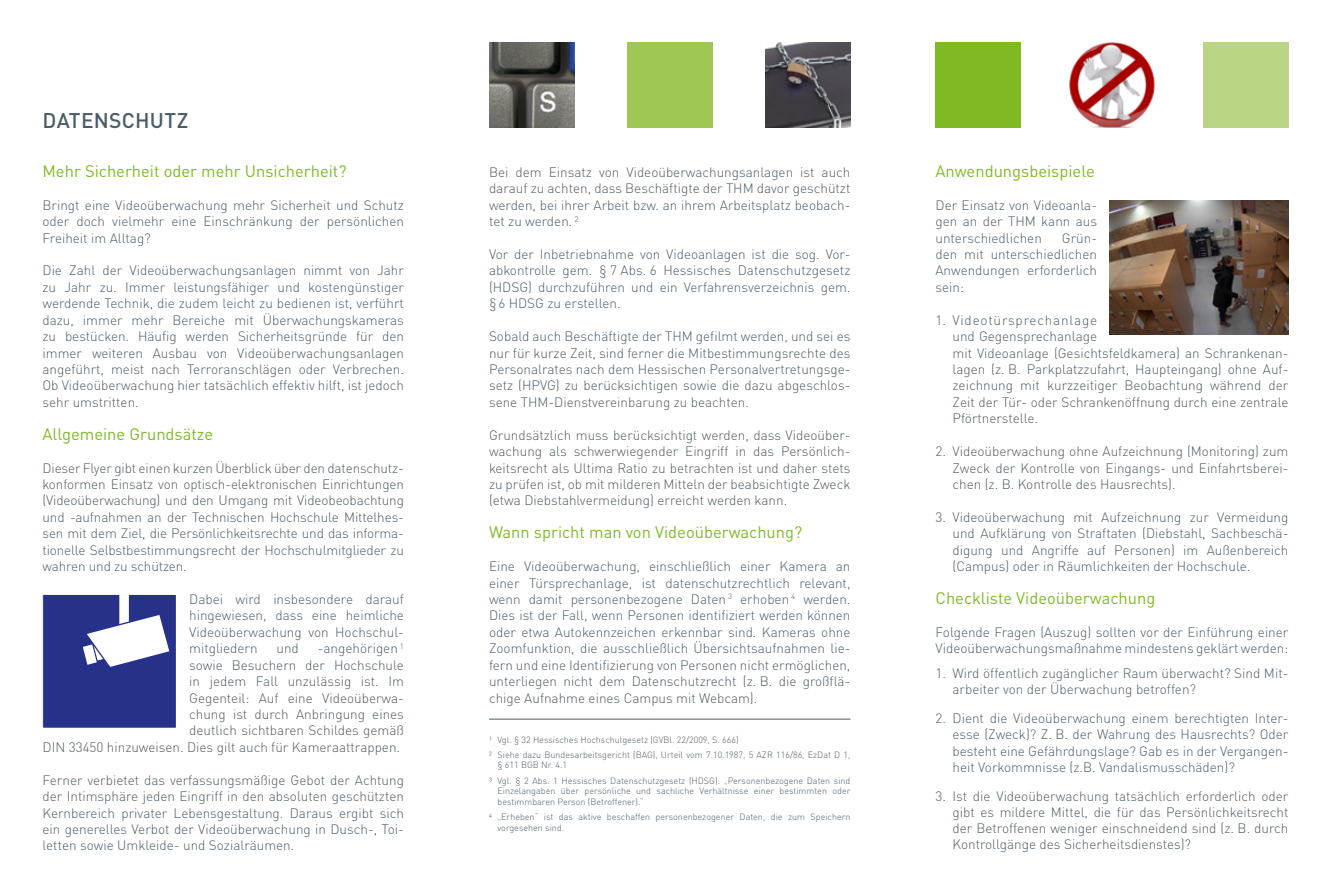
<style>
.page{position:relative;width:1331px;height:893px;background:#fff}
.page>*{position:absolute;margin:0;border:0;box-sizing:border-box;transform-origin:0 0}
.t1{font:500 21px "DIN Pro";letter-spacing:.01em;color:#4b5c66}
.t2{font:16.5px "DIN Pro";color:#7fba25}
.t3{font:300 13.5px/16.5px "DIN Pro";color:#4b5c66;text-align:justify}
.t4{font:300 9px/15px "DIN Pro";color:#4b5c66}
</style>
<div class="page">
<div style="left:1203px;top:43px;width:85px;height:85px;background:#bad584"></div>
<img style="left:1069px;top:43px;width:85px;height:85px">
<div style="left:935px;top:43px;width:85px;height:85px;background:#7fba25"></div>
<img style="left:765px;top:43px;width:85px;height:85px">
<div style="left:627px;top:43px;width:85px;height:85px;background:#9fc754"></div>
<div style="left:43px;top:594px;width:133px;height:134px;background:#26328a"></div>
<svg style="left:83px;top:594px;width:86px;height:73px"></svg>
<img style="left:1110px;top:200px;width:178px;height:134px">
<hr style="left:489px;top:719px;width:361px;height:1px;background:#4b5c66">
<img style="left:489px;top:43px;width:85px;height:85px">
<h1 class="t1" style="left:43px;top:103px;width:147px">DATENSCHUTZ</h1>
<p class="t2" style="left:43px;top:158px;width:306px">Mehr Sicherheit oder mehr Unsicherheit?</p>
<p class="t3" style="left:43px;top:195px;width:363px">Bringt eine Videoüberwachung mehr Sicherheit und Schutz oder doch vielmehr eine Einschränkung der persönlichen Freiheit im Alltag?</p>
<p class="t3" style="left:43px;top:261px;width:363px">Die Zahl der Videoüberwachungsanlagen nimmt von Jahr zu Jahr zu. Immer leistungsfähiger und kostengünstiger werdende Technik, die zudem leicht zu bedienen ist, verführt dazu, immer mehr Bereiche mit Überwachungskameras zu bestücken. Häufig werden Sicherheitsgründe für den immer weiteren Ausbau von Videoüberwachungsanlagen angeführt, meist nach Terroranschlägen oder Verbrechen.<br>Ob Videoüberwachung hier tatsächlich effektiv hilft, ist jedoch sehr umstritten.</p>
<p class="t2" style="left:43px;top:421px;width:172px">Allgemeine Grundsätze</p>
<p class="t3" style="left:43px;top:458px;width:363px">Dieser Flyer gibt einen kurzen Überblick über den datenschutz&shy;konformen Einsatz von optisch-elektronischen Einrichtungen (Videoüberwachung) und den Umgang mit Videobeobachtung und -aufnahmen an der Technischen Hochschule Mittelhes&shy;sen mit dem Ziel, die Persönlichkeitsrechte und das informa&shy;tionelle Selbstbestimmungsrecht der Hochschulmitglieder zu wahren und zu schützen.</p>
<p class="t3" style="left:189px;top:590px;width:216px">Dabei wird insbesondere darauf hingewiesen, dass eine heimliche Videoüberwachung von Hochschul&shy;mitgliedern</p>
<p class="t3" style="left:43px;top:639px;width:363px;text-align:right">-angehörigen <sup>1<br></sup>sowie Besuchern der Hochschule<br>in jedem Fall unzulässig ist. Im<br>Gegenteil: Auf eine Videoüberwa-<br>chung ist durch Anbringung eines<br>deutlich sichtbaren Schildes gemäß<br>DIN 33450 hinzuweisen. Dies gilt auch für Kameraattrappen.</p>
<p class="t3" style="left:43px;top:770px;width:363px">Ferner verbietet das verfassungsmäßige Gebot der Achtung der Intimsphäre jeden Eingriff in den absoluten geschützten Kernbereich privater Lebensgestaltung. Daraus ergibt sich ein generelles Verbot der Videoüberwachung in Dusch-, Toi&shy;letten sowie Umkleide- und Sozialräumen.</p>
<p class="t3" style="left:277px;top:639px;width:24px">und</p>
<p class="t3" style="left:489px;top:163px;width:363px">Bei dem Einsatz von Videoüberwachungsanlagen ist auch darauf zu achten, dass Beschäftigte der THM davor geschützt werden, bei ihrer Arbeit bzw. an ihrem Arbeitsplatz beobach&shy;tet zu werden. <sup>2</sup></p>
<p class="t3" style="left:489px;top:245px;width:363px">Vor der Inbetriebnahme von Videoanlagen ist die sog. Vor&shy;abkontrolle gem. § 7 Abs. 6 Hessisches Datenschutzgesetz (HDSG) durchzuführen und ein Verfahrensverzeichnis gem. §6 HDSG zu erstellen.</p>
<p class="t3" style="left:489px;top:327px;width:363px">Sobald auch Beschäftigte der THM gefilmt werden, und sei es nur für kurze Zeit, sind ferner die Mitbestimmungsrechte des Personalrates nach dem Hessischen Personalvertretungsge&shy;setz (HPVG) zu berücksichtigen sowie die dazu abgeschlos&shy;sene THM-Dienstvereinbarung zu beachten.</p>
<p class="t3" style="left:489px;top:425px;width:363px">Grundsätzlich muss berücksichtigt werden, dass Videoüber&shy;wachung als schwerwiegender Eingriff in das Persönlich&shy;keitsrecht als Ultima Ratio zu betrachten ist und daher stets zu prüfen ist, ob mit milderen Mitteln der beabsichtigte Zweck (etwa Diebstahlvermeidung) erreicht werden kann.</p>
<p class="t2" style="left:489px;top:519px;width:315px">Wann spricht man von Videoüberwachung?</p>
<p class="t3" style="left:489px;top:557px;width:363px">Eine Videoüberwachung, einschließlich einer Kamera an einer Türsprechanlage, ist datenschutzrechtlich relevant, wenn damit personenbezogene Daten <sup>3</sup> erhoben <sup>4</sup> werden.<br>Dies ist der Fall, wenn Personen identifiziert werden können oder etwa Autokennzeichen erkennbar sind. Kameras ohne Zoomfunktion, die ausschließlich Übersichtsaufnahmen lie&shy;fern und eine Identifizierung von Personen nicht ermöglichen, unterliegen nicht dem Datenschutzrecht (z. B. die großflä&shy;chige Aufnahme eines Campus mit Webcam).</p>
<p class="t4" style="left:489px;top:731px;width:363px">1 Vgl. § 32 Hessisches Hochschulgesetz (GVBl. 22/2009, S. 666)<br>2 Siehe dazu Bundesarbeitsgericht (BAG), Urteil vom 7.10.1987, 5 AZR 116/86, EzDat D 1,</p>
<p class="t4" style="left:489px;top:757px;width:363px;text-indent:9px">§ 611 BGB Nr. 4.1<br>3 Vgl. § 2 Abs. 1 Hessisches Datenschutzgesetz (HDSG): „Personenbezogene Daten sind</p>
<p class="t4" style="left:497px;top:785px;width:354px;line-height:10.8px">Einzelangaben über persönliche und sachliche Verhältnisse einer bestimmten oder bestimmbaren Person (Betroffener).“</p>
<p class="t4" style="left:497px;top:811px;width:354px;line-height:10.8px;text-indent:-9px">4 „Erheben“ ist das aktive beschaffen personenbezogener Daten, die zum Speichern vorgesehen sind.</p>
<p class="t2" style="left:935px;top:158px;width:161px">Anwendungsbeispiele</p>
<p class="t3" style="left:935px;top:195px;width:163px">Der Einsatz von Videoanla&shy;gen an der THM kann aus unterschiedlichen</p>
<p class="t3" style="left:935px;top:228px;width:163px;text-indent:126px">Grün&shy;den mit unterschiedlichen Anwendungen erforderlich sein:</p>
<p class="t3" style="left:952px;top:310px;width:337px;text-align:left;text-indent:-17px">1. Videotürsprechanlage<br>und Gegensprechanlage<br>mit Videoanlage (Gesichtsfeldkamera) an Schrankenan&shy;lagen (z. B. Parkplatzzufahrt, Haupteingang) ohne Auf&shy;zeichnung mit kurzzeitiger Beobachtung während der Zeit der Tür- oder Schrankenöffnung durch eine zentrale Pförtnerstelle.</p>
<p class="t3" style="left:952px;top:442px;width:337px;text-indent:-17px">2. Videoüberwachung ohne Aufzeichnung (Monitoring) zum Zweck der Kontrolle von Eingangs- und Einfahrtsberei&shy;chen (z. B. Kontrolle des Hausrechts).</p>
<p class="t3" style="left:952px;top:508px;width:337px;text-indent:-17px">3. Videoüberwachung mit Aufzeichnung zur Vermeidung und Aufklärung von Straftaten (Diebstahl, Sachbeschä&shy;digung und Angriffe auf Personen) im Außenbereich (Campus) oder in Räumlichkeiten der Hochschule.</p>
<p class="t2" style="left:935px;top:585px;width:221px">Checkliste Videoüberwachung</p>
<p class="t3" style="left:935px;top:622px;width:354px">Folgende Fragen (Auszug) sollten vor der Einführung einer<br>Videoüberwachungsmaßnahme mindestens geklärt werden:</p>
<p class="t3" style="left:952px;top:664px;width:337px;text-indent:-17px">1. Wird öffentlich zugänglicher Raum überwacht? Sind Mit&shy;arbeiter von der Überwachung betroffen?</p>
<p class="t3" style="left:952px;top:709px;width:337px;text-indent:-17px">2. Dient die Videoüberwachung einem berechtigten Inter&shy;esse (Zweck)? Z. B. der Wahrung des Hausrechts? Oder besteht eine Gefährdungslage? Gab es in der Vergangen&shy;heit Vorkommnisse (z.B. Vandalismusschäden)?</p>
<p class="t3" style="left:952px;top:786px;width:337px;text-indent:-17px">3. Ist die Videoüberwachung tatsächlich erforderlich oder gibt es mildere Mittel, die für das Persönlichkeitsrecht der Betroffenen weniger einschneidend sind (z. B. durch Kontrollgänge des Sicherheitsdienstes)?</p>
</div>
